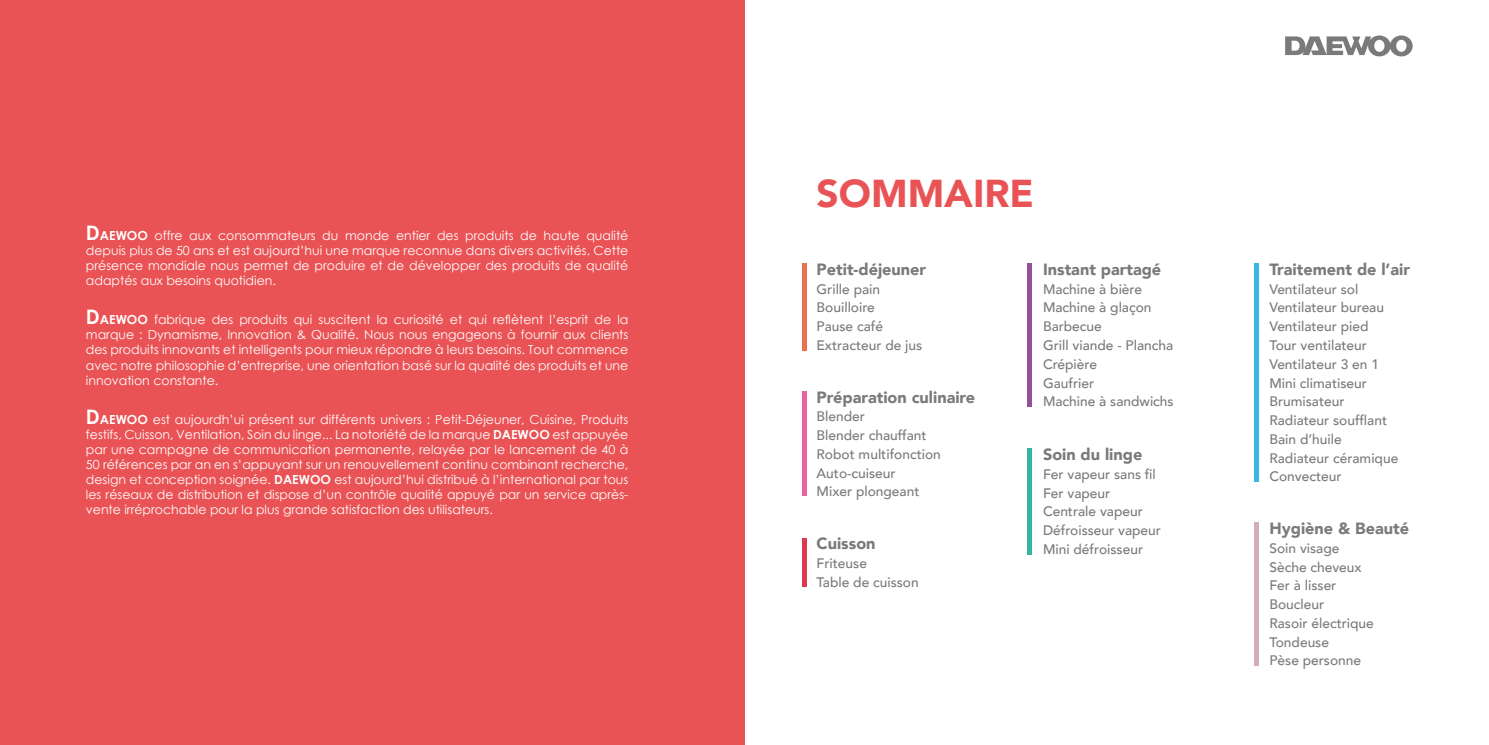
<style>
.page{position:relative;width:1489px;height:745px;background:#fff}
.page>*{position:absolute;margin:0;border:0;box-sizing:border-box;transform-origin:0 0}
.t1{font:900 38.75px "Avenir";color:#ea5355}
.t2{font:900 16.25px "Avenir";color:#7a7a7a}
.t3{font:500 13.75px/18.8px "Avenir";color:#7a7a7a}
.t4{font:12.5px/15px "Century Gothic";color:#fff;text-align:justify}
.s1{font-weight:700;font-size:20px}
.s2{font-weight:700}
</style>
<div class="page">
<svg style="left:1285px;top:35px;width:127px;height:21px"></svg>
<div style="left:0;top:0;width:744px;height:744px;background:#ea5355"></div>
<div style="left:801px;top:263px;width:5px;height:87px;background:#e8724d"></div>
<hr style="left:1027px;top:263px;width:4px;height:143px;background:#95509a">
<div style="left:801px;top:391px;width:5px;height:105px;background:#e763a1"></div>
<hr style="left:1027px;top:448px;width:4px;height:106px;background:#35b4a1">
<div style="left:801px;top:538px;width:5px;height:48px;background:#e03751"></div>
<div style="left:1253px;top:263px;width:5px;height:218px;background:#36b8e3"></div>
<div style="left:1253px;top:522px;width:5px;height:143px;background:#d4adbc"></div>
<p class="t4" style="left:86px;top:228px;width:544px"><span class="s1">D</span><span class="s2">AEWOO</span> offre aux consommateurs du monde entier des produits de haute qualité depuis plus de 50 ans et est aujourd’hui une marque reconnue dans divers activités. Cette présence mondiale nous permet de produire et de développer des produits de qualité adaptés aux besoins quotidien.</p>
<p class="t4" style="left:86px;top:312px;width:544px"><span class="s1">D</span><span class="s2">AEWOO</span> fabrique des produits qui suscitent la curiosité et qui reflètent l’esprit de la marque : Dynamisme, Innovation &amp; Qualité. Nous nous engageons à fournir aux clients des produits innovants et intelligents pour mieux répondre à leurs besoins. Tout commence avec notre philosophie d’entreprise, une orientation basé sur la qualité des produits et une innovation constante.</p>
<p class="t4" style="left:86px;top:411px;width:544px"><span class="s1">D</span><span class="s2">AEWOO</span> est aujourdh’ui présent sur différents univers : Petit-Déjeuner, Cuisine, Produits festifs, Cuisson, Ventilation, Soin du linge... La notoriété de la marque <span class="s2">DAEWOO</span> est appuyée par une campagne de communication permanente, relayée par le lancement de 40 à 50 références par an en s’appuyant sur un renouvellement continu combinant recherche, design et conception soignée. <span class="s2">DAEWOO</span> est aujourd’hui distribué à l’international par tous les réseaux de distribution et dispose d’un contrôle qualité appuyé par un service après&shy;vente irréprochable pour la plus grande satisfaction des utilisateurs.</p>
<h1 class="t1" style="left:816px;top:160px;width:219px">SOMMAIRE</h1>
<h2 class="t2" style="left:816px;top:255px;width:111px">Petit-déjeuner</h2>
<p class="t3" style="left:816px;top:278px;width:107px">Grille pain<br>Bouilloire<br>Pause café<br>Extracteur de jus</p>
<h2 class="t2" style="left:816px;top:382px;width:160px">Préparation culinaire</h2>
<p class="t3" style="left:816px;top:406px;width:126px">Blender<br>Blender chauffant<br>Robot multifonction<br>Auto-cuiseur<br>Mixer plongeant</p>
<h2 class="t2" style="left:816px;top:529px;width:60px">Cuisson</h2>
<p class="t3" style="left:816px;top:552px;width:104px">Friteuse<br>Table de cuisson</p>
<h2 class="t2" style="left:1042px;top:255px;width:120px">Instant partagé</h2>
<p class="t3" style="left:1042px;top:278px;width:132px">Machine à bière<br>Machine à glaçon<br>Barbecue<br>Grill viande - Plancha<br>Crépière<br>Gaufrier<br>Machine à sandwichs</p>
<h2 class="t2" style="left:1042px;top:440px;width:101px">Soin du linge</h2>
<p class="t3" style="left:1042px;top:463px;width:119px">Fer vapeur sans fil<br>Fer vapeur<br>Centrale vapeur<br>Défroisseur vapeur<br>Mini défroisseur</p>
<h2 class="t2" style="left:1269px;top:255px;width:142px">Traitement de l’air</h2>
<p class="t3" style="left:1269px;top:278px;width:130px">Ventilateur sol<br>Ventilateur bureau<br>Ventilateur pied<br>Tour ventilateur<br>Ventilateur 3 en 1<br>Mini climatiseur<br>Brumisateur<br>Radiateur soufflant<br>Bain d’huile<br>Radiateur céramique<br>Convecteur</p>
<h2 class="t2" style="left:1269px;top:514px;width:141px">Hygiène &amp; Beauté</h2>
<p class="t3" style="left:1269px;top:537px;width:106px">Soin visage<br>Sèche cheveux<br>Fer à lisser<br>Boucleur<br>Rasoir électrique<br>Tondeuse<br>Pèse personne</p>
</div>
